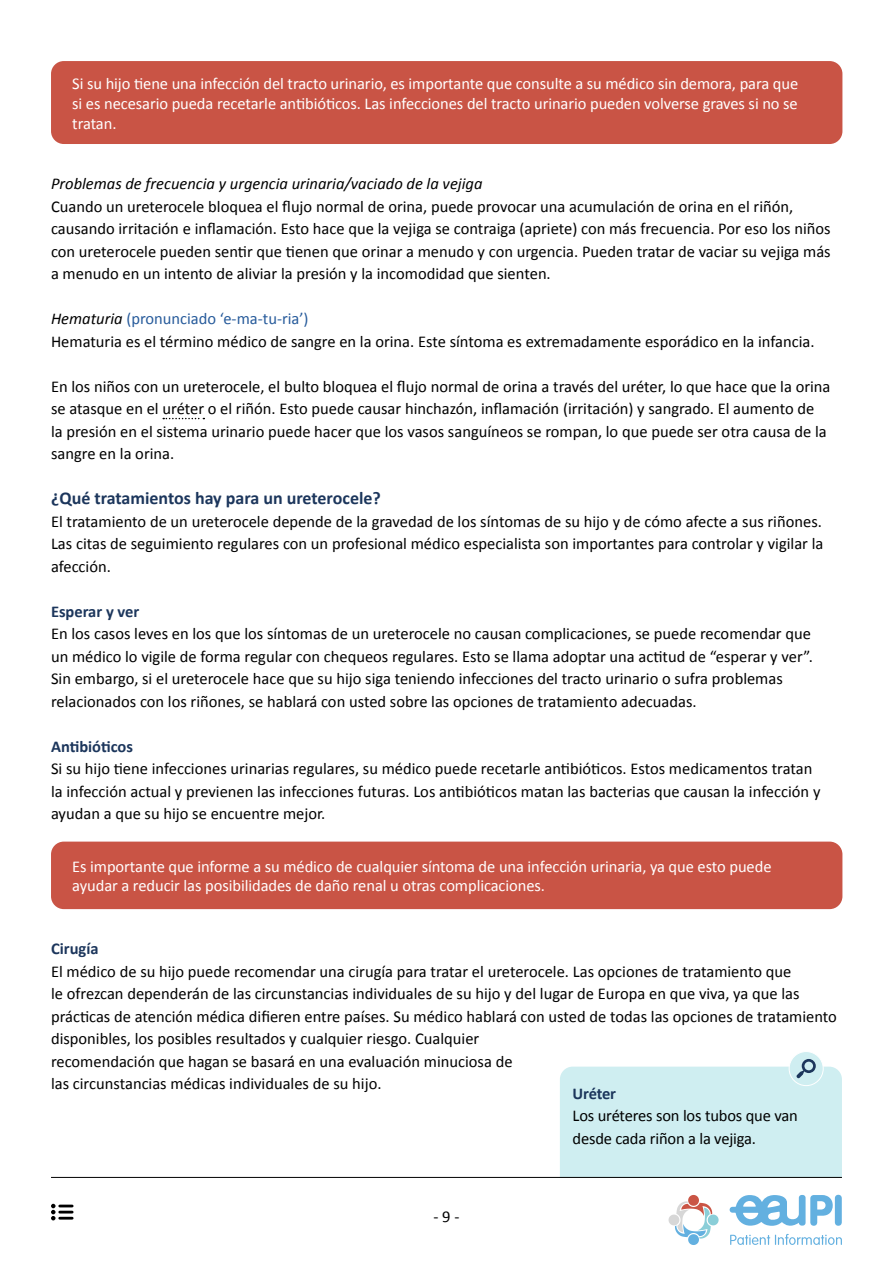
<style>
.page{position:relative;width:893px;height:1263px;background:#fff}
.page>*{position:absolute;margin:0;border:0;box-sizing:border-box;transform-origin:0 0}
.t1{font:700 18px "Calibri";color:#1c365c}
.t2{font:16.5px/22.5px "Calibri";color:#000}
.t3{font:16.5px/19.8px "Calibri";letter-spacing:-.005em;color:#fff;text-align:justify}
.t4{font:italic 16.5px "Calibri";color:#000}
.t5{font:700 16.5px "Calibri";color:#1c365c}
.s1{font-style:italic}
.s2{color:#275b9b}
</style>
<div class="page">
<svg style="left:730px;top:1234px;width:112px;height:11px"></svg>
<svg style="left:730px;top:1195px;width:103px;height:31px"></svg>
<div style="left:835px;top:1195px;width:7px;height:31px;background:#63b0e0;border-radius:4px"></div>
<svg style="left:668px;top:1195px;width:51px;height:50px"></svg>
<svg style="left:163px;top:418px;width:41px;height:1px"></svg>
<div style="left:51px;top:61px;width:791px;height:83px;background:#c95445;border-radius:13px"></div>
<div style="left:51px;top:842px;width:791px;height:67px;background:#c95445;border-radius:13px"></div>
<svg style="left:789px;top:1051px;width:34px;height:34px"></svg>
<div style="left:789px;top:1051px;width:34px;height:35px;border:1px solid #fff;border-radius:50%"></div>
<svg style="left:560px;top:1059px;width:282px;height:118px;background:#d1eef1"></svg>
<hr style="left:51px;top:1177px;width:791px;height:1px;background:#000">
<svg style="left:51px;top:1204px;width:21px;height:16px"></svg>
<p class="t3" style="left:72px;top:73px;width:727px">Si su hijo tiene una infección del tracto urinario, es importante que consulte a su médico sin demora, para que si es necesario pueda recetarle antibióticos. Las infecciones del tracto urinario pueden volverse graves si no se tratan.</p>
<p class="t4" style="left:51px;top:172px;width:433px">Problemas de frecuencia y urgencia urinaria/vaciado de la vejiga</p>
<p class="t2" style="left:51px;top:194px;width:781px">Cuando un ureterocele bloquea el flujo normal de orina, puede provocar una acumulación de orina en el riñón, causando irritación e inflamación. Esto hace que la vejiga se contraiga (apriete) con más frecuencia. Por eso los niños con ureterocele pueden sentir que tienen que orinar a menudo y con urgencia. Pueden tratar de vaciar su vejiga más a menudo en un intento de aliviar la presión y la incomodidad que sienten.</p>
<p class="t2" style="left:51px;top:307px;width:765px"><span class="s1">Hematuria</span> <span class="s2">(pronunciado ‘e-ma-tu-ria’)<br></span>Hematuria es el término médico de sangre en la orina. Este síntoma es extremadamente esporádico en la infancia.</p>
<p class="t2" style="left:51px;top:374px;width:781px">En los niños con un ureterocele, el bulto bloquea el flujo normal de orina a través del uréter, lo que hace que la orina se atasque en el uréter o el riñón. Esto puede causar hinchazón, inflamación (irritación) y sangrado. El aumento de<br>la presión en el sistema urinario puede hacer que los vasos sanguíneos se rompan, lo que puede ser otra causa de la sangre en la orina.</p>
<p class="t1" style="left:51px;top:485px;width:331px">¿Qué tratamientos hay para un ureterocele?</p>
<p class="t2" style="left:51px;top:509px;width:774px;text-align:justify">El tratamiento de un ureterocele depende de la gravedad de los síntomas de su hijo y de cómo afecte a sus riñones.<br>Las citas de seguimiento regulares con un profesional médico especialista son importantes para controlar y vigilar la afección.</p>
<p class="t5" style="left:51px;top:599px;width:90px">Esperar y ver</p>
<p class="t2" style="left:51px;top:622px;width:763px">En los casos leves en los que los síntomas de un ureterocele no causan complicaciones, se puede recomendar que un médico lo vigile de forma regular con chequeos regulares. Esto se llama adoptar una actitud de “esperar y ver”.<br>Sin embargo, si el ureterocele hace que su hijo siga teniendo infecciones del tracto urinario o sufra problemas relacionados con los riñones, se hablará con usted sobre las opciones de tratamiento adecuadas.</p>
<p class="t5" style="left:51px;top:734px;width:84px">Antibióticos</p>
<p class="t2" style="left:51px;top:757px;width:771px">Si su hijo tiene infecciones urinarias regulares, su médico puede recetarle antibióticos. Estos medicamentos tratan la infección actual y previenen las infecciones futuras. Los antibióticos matan las bacterias que causan la infección y ayudan a que su hijo se encuentre mejor.</p>
<p class="t3" style="left:72px;top:856px;width:701px">Es importante que informe a su médico de cualquier síntoma de una infección urinaria, ya que esto puede ayudar a reducir las posibilidades de daño renal u otras complicaciones.</p>
<p class="t5" style="left:51px;top:937px;width:49px">Cirugía</p>
<p class="t2" style="left:51px;top:959px;width:787px">El médico de su hijo puede recomendar una cirugía para tratar el ureterocele. Las opciones de tratamiento que<br>le ofrezcan dependerán de las circunstancias individuales de su hijo y del lugar de Europa en que viva, ya que las prácticas de atención médica difieren entre países. Su médico hablará con usted de todas las opciones de tratamiento disponibles, los posibles resultados y cualquier riesgo. Cualquier<br>recomendación que hagan se basará en una evaluación minuciosa de<br>las circunstancias médicas individuales de su hijo.</p>
<p class="t5" style="left:573px;top:1082px;width:45px">Uréter</p>
<p class="t2" style="left:573px;top:1104px;width:227px">Los uréteres son los tubos que van desde cada riñon a la vejiga.</p>
<p class="t2" style="left:433px;top:1204px;width:27px">- 9 -</p>
</div>
